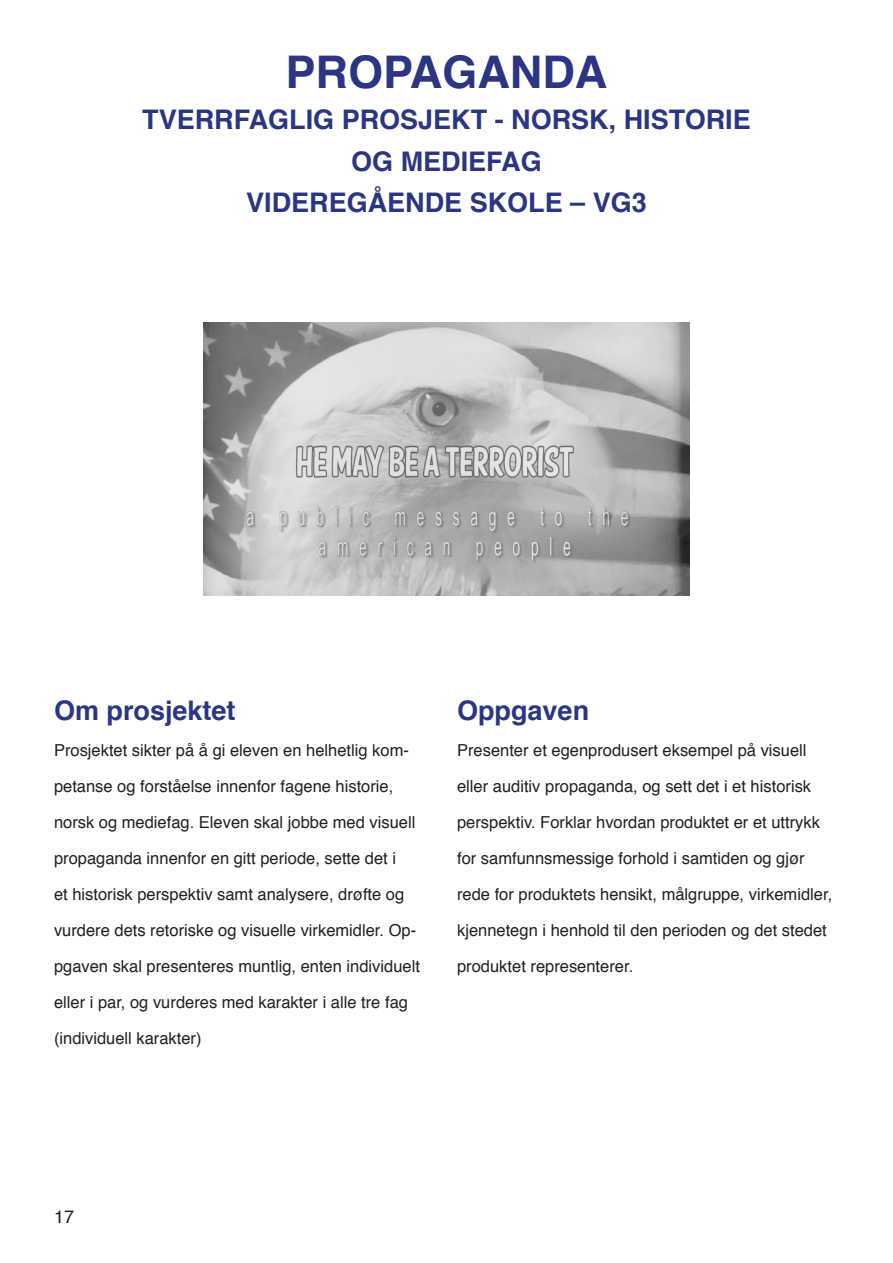
<style>
.page{position:relative;width:893px;height:1263px;background:#fff}
.page>*{position:absolute;margin:0;border:0;box-sizing:border-box;transform-origin:0 0}
.t1{font:700 45px "Helvetica";color:#2a3683}
.Brødtekst_1{font:700 27px "Helvetica";color:#2a3683}
.t2{font:18px "Helvetica";color:#231f20}
.Brødtekst_1-2{font:16.5px/36px "Helvetica";color:#231f20}
</style>
<div class="page">
<img style="left:203px;top:322px;width:486px;height:274px">
<p class="t1" style="left:286px;top:36px;width:323px">PROPAGANDA</p>
<p class="Brødtekst_1" style="left:142px;top:98px;width:610px">TVERRFAGLIG PROSJEKT - NORSK, HISTORIE</p>
<p class="Brødtekst_1" style="left:351px;top:139px;width:192px">OG MEDIEFAG</p>
<p class="Brødtekst_1" style="left:246px;top:181px;width:402px">VIDEREGÅENDE SKOLE – VG3</p>
<p class="Brødtekst_1" style="left:54px;top:689px;width:183px">Om prosjektet</p>
<p class="Brødtekst_1-2" style="left:54px;top:733px;width:367px">Prosjektet sikter på å gi eleven en helhetlig kom&shy;petanse og forståelse innenfor fagene historie, norsk og mediefag. Eleven skal jobbe med visuell propaganda innenfor en gitt periode, sette det i<br>et historisk perspektiv samt analysere, drøfte og vurdere dets retoriske og visuelle virkemidler. Op&shy;pgaven skal presenteres muntlig, enten individuelt eller i par, og vurderes med karakter i alle tre fag (individuell karakter)</p>
<p class="Brødtekst_1" style="left:457px;top:689px;width:134px">Oppgaven</p>
<p class="Brødtekst_1-2" style="left:457px;top:733px;width:377px">Presenter et egenprodusert eksempel på visuell eller auditiv propaganda, og sett det i et historisk perspektiv. Forklar hvordan produktet er et uttrykk for samfunnsmessige forhold i samtiden og gjør rede for produktets hensikt, målgruppe, virkemidler, kjennetegn i henhold til den perioden og det stedet produktet representerer.</p>
<p class="t2" style="left:54px;top:1203px;width:22px">17</p>
</div>
